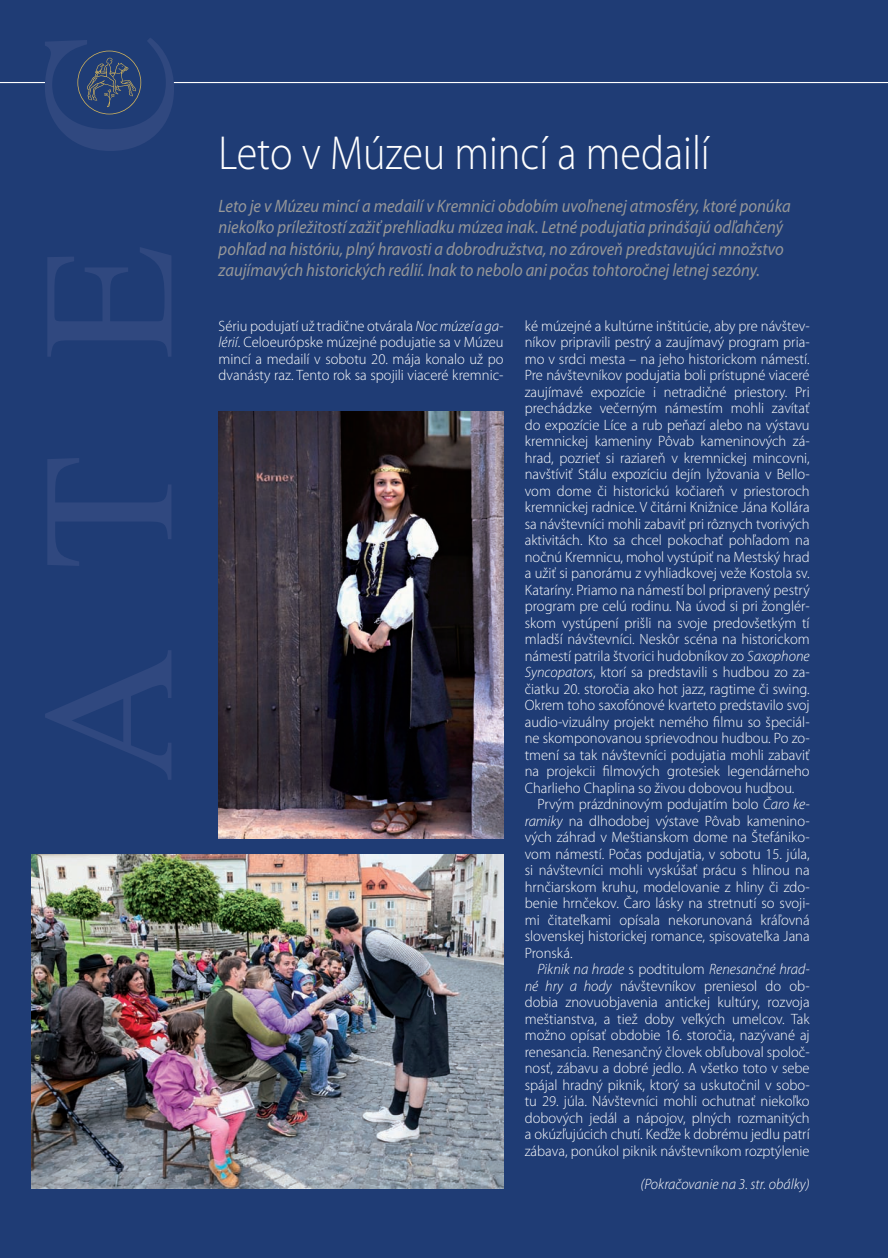
<style>
.page{position:relative;width:888px;height:1258px;background:#1f3c75}
.page>*{position:absolute;margin:0;border:0;box-sizing:border-box;transform-origin:0 0}
.Nadpis_1{font:300 48px "Myriad Pro";color:#fff;scale:.88 1}
.perex{font:italic 18px/21.6px "Myriad Pro";color:#969798;scale:.92 1}
.body_text{font:300 15px/16.5px "Myriad Pro";color:#fff;text-align:justify}
.body_text_PRVY{font:italic 300 15px "Myriad Pro";color:#fff}
.s1{font-style:italic}
</style>
<div class="page">
<hr style="left:0;top:82px;width:888px;height:1px;background:#fff">
<div style="left:45px;top:53px;width:129px;height:60px;background:#1f3c75;border-radius:50%"></div>
<svg style="left:77px;top:51px;width:64px;height:63px"></svg>
<img style="left:219px;top:412px;width:284px;height:427px">
<img style="left:31px;top:854px;width:472px;height:334px">
<p class="Nadpis_1" style="left:219px;top:126px;width:560px">Leto v Múzeu mincí a medailí</p>
<p class="perex" style="left:219px;top:194px;width:623px">Leto je v Múzeu mincí a medailí v Kremnici obdobím uvoľnenej atmosféry, ktoré ponúka niekoľko príležitostí zažiť prehliadku múzea inak. Letné podujatia prinášajú odľahčený pohľad na históriu, plný hravosti a dobrodružstva, no zároveň predstavujúci množstvo zaujímavých historických reálií. Inak to nebolo ani počas tohtoročnej letnej sezóny.</p>
<p class="body_text" style="left:219px;top:318px;width:286px">Sériu podujatí už tradične otvárala <span class="s1">Noc múzeí a ga&shy;lérií</span>. Celoeurópske múzejné podujatie sa v Múzeu mincí a medailí v sobotu 20. mája konalo už po dvanásty raz. Tento rok sa spojili viaceré kremnic-</p>
<p class="body_text" style="left:525px;top:318px;width:286px">ké múzejné a kultúrne inštitúcie, aby pre návštev&shy;níkov pripravili pestrý a zaujímavý program pria&shy;mo v srdci mesta – na jeho historickom námestí.<br>Pre návštevníkov podujatia boli prístupné viaceré zaujímavé expozície i netradičné priestory. Pri prechádzke večerným námestím mohli zavítať do expozície Líce a rub peňazí alebo na výstavu kremnickej kameniny Pôvab kameninových zá&shy;hrad, pozrieť si raziareň v kremnickej mincovni, navštíviť Stálu expozíciu dejín lyžovania v Bello&shy;vom dome či historickú kočiareň v priestoroch kremnickej radnice. V čitárni Knižnice Jána Kollára sa návštevníci mohli zabaviť pri rôznych tvorivých aktivitách. Kto sa chcel pokochať pohľadom na nočnú Kremnicu, mohol vystúpiť na Mestský hrad a užiť si panorámu z vyhliadkovej veže Kostola sv.<br>Kataríny. Priamo na námestí bol pripravený pestrý program pre celú rodinu. Na úvod si pri žonglér&shy;skom vystúpení prišli na svoje predovšetkým tí mladší návštevníci. Neskôr scéna na historickom námestí patrila štvorici hudobníkov zo <span class="s1">Saxophone Syncopators</span>, ktorí sa predstavili s hudbou zo za&shy;čiatku 20. storočia ako hot jazz, ragtime či swing.<br>Okrem toho saxofónové kvarteto predstavilo svoj audio-vizuálny projekt nemého filmu so špeciál&shy;ne skomponovanou sprievodnou hudbou. Po zo&shy;tmení sa tak návštevníci podujatia mohli zabaviť na projekcii filmových grotesiek legendárneho Charlieho Chaplina so živou dobovou hudbou.</p>
<p class="body_text" style="left:525px;top:796px;width:286px;text-indent:13px">Prvým prázdninovým podujatím bolo <span class="s1">Čaro ke&shy;ramiky</span> na dlhodobej výstave Pôvab kamenino&shy;vých záhrad v Meštianskom dome na Štefániko&shy;vom námestí. Počas podujatia, v sobotu 15. júla, si návštevníci mohli vyskúšať prácu s hlinou na hrnčiarskom kruhu, modelovanie z hliny či zdo&shy;benie hrnčekov. Čaro lásky na stretnutí so svoji&shy;mi čitateľkami opísala nekorunovaná kráľovná slovenskej historickej romance, spisovateľka Jana Pronská.</p>
<p class="body_text" style="left:525px;top:961px;width:287px;text-indent:13px"><span class="s1">Piknik na hrade</span> s podtitulom <span class="s1">Renesančné hrad&shy;né hry a hody</span> návštevníkov preniesol do ob&shy;dobia znovuobjavenia antickej kultúry, rozvoja meštianstva, a tiež doby veľkých umelcov. Tak možno opísať obdobie 16. storočia, nazývané aj renesancia. Renesančný človek obľuboval spoloč&shy;nosť, zábavu a dobré jedlo. A všetko toto v sebe spájal hradný piknik, ktorý sa uskutočnil v sobo&shy;tu 29. júla. Návštevníci mohli ochutnať niekoľko dobových jedál a nápojov, plných rozmanitých a okúzľujúcich chutí. Keďže k dobrému jedlu patrí zábava, ponúkol piknik návštevníkom rozptýlenie</p>
<p class="body_text_PRVY" style="left:640px;top:1176px;width:171px">(Pokračovanie na 3. str. obálky)</p>
</div>
